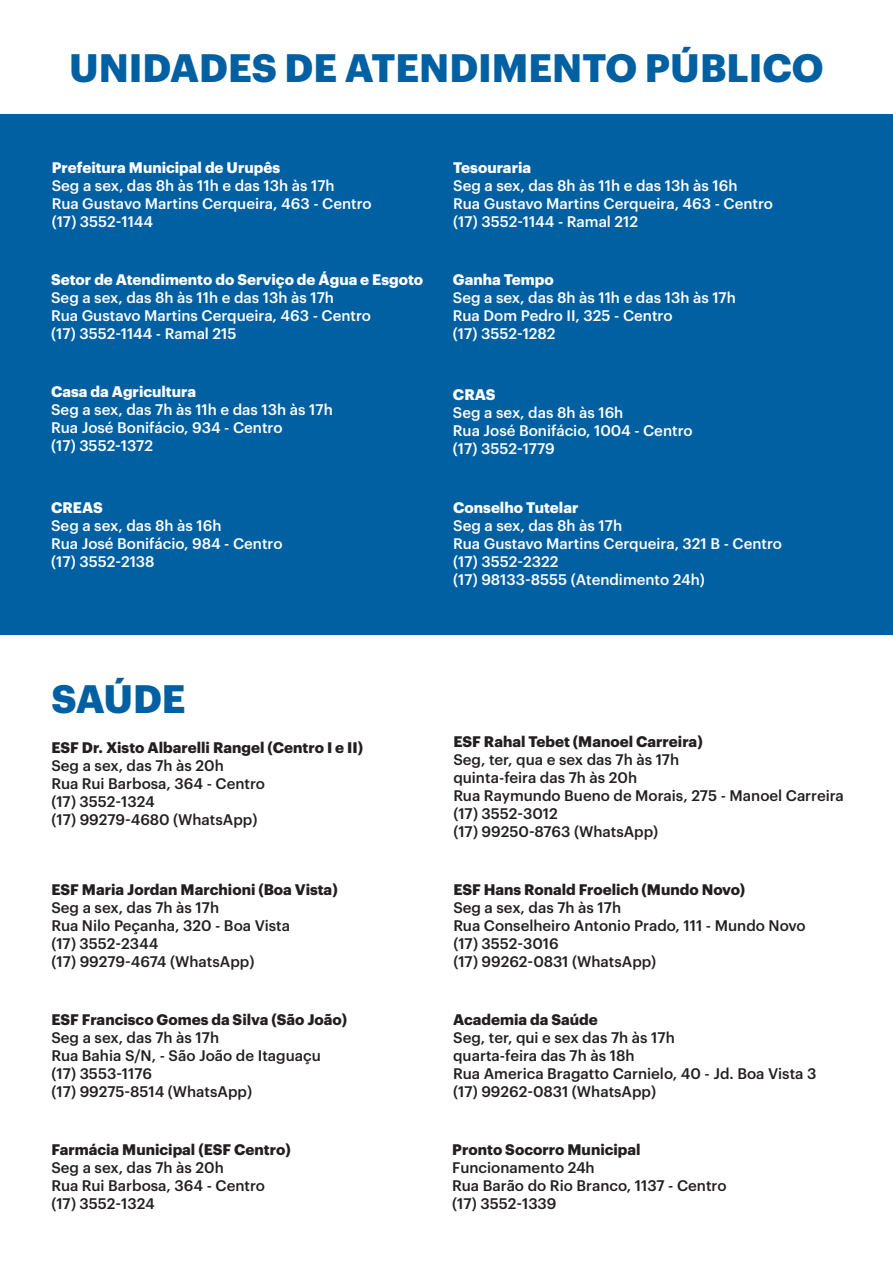
<style>
.page{position:relative;width:893px;height:1263px;background:#fff}
.page>*{position:absolute;margin:0;border:0;box-sizing:border-box;transform-origin:0 0}
.t1{font:700 38.85px "Graphik";color:#0060a2}
.t2{font:500 15px/18px "Graphik";color:#231f20}
.t3{font:500 15px/18px "Graphik";color:#fff}
.s1{font-weight:700}
</style>
<div class="page">
<div style="left:0;top:115px;width:893px;height:520px;background:#0060a2"></div>
<p class="t1" style="left:69px;top:38px;width:756px">UNIDADES DE ATENDIMENTO PÚBLICO</p>
<p class="t3" style="left:52px;top:157px;width:321px"><span class="s1">Prefeitura Municipal de Urupês<br></span>Seg a sex, das 8h às 11h e das 13h às 17h<br>Rua Gustavo Martins Cerqueira, 463 - Centro (17) 3552-1144</p>
<p class="t3" style="left:453px;top:157px;width:321px"><span class="s1">Tesouraria<br></span>Seg a sex, das 8h às 11h e das 13h às 16h<br>Rua Gustavo Martins Cerqueira, 463 - Centro (17) 3552-1144 - Ramal 212</p>
<p class="t3" style="left:51px;top:269px;width:374px"><span class="s1">Setor de Atendimento do Serviço de Água e Esgoto </span>Seg a sex, das 8h às 11h e das 13h às 17h<br>Rua Gustavo Martins Cerqueira, 463 - Centro<br>(17) 3552-1144 - Ramal 215</p>
<p class="t3" style="left:453px;top:269px;width:284px"><span class="s1">Ganha Tempo<br></span>Seg a sex, das 8h às 11h e das 13h às 17h<br>Rua Dom Pedro II, 325 - Centro<br>(17) 3552-1282</p>
<p class="t3" style="left:51px;top:382px;width:283px"><span class="s1">Casa da Agricultura<br></span>Seg a sex, das 7h às 11h e das 13h às 17h<br>Rua José Bonifácio, 934 - Centro<br>(17) 3552-1372</p>
<p class="t3" style="left:453px;top:384px;width:241px"><span class="s1">CRAS<br></span>Seg a sex, das 8h às 16h<br>Rua José Bonifácio, 1004 - Centro (17) 3552-1779</p>
<p class="t3" style="left:51px;top:497px;width:233px"><span class="s1">CREAS<br></span>Seg a sex, das 8h às 16h<br>Rua José Bonifácio, 984 - Centro (17) 3552-2138</p>
<p class="t3" style="left:453px;top:497px;width:330px"><span class="s1">Conselho Tutelar<br></span>Seg a sex, das 8h às 17h<br>Rua Gustavo Martins Cerqueira, 321 B - Centro (17) 3552-2322<br>(17) 98133-8555 (Atendimento 24h)</p>
<p class="t1" style="left:52px;top:668px;width:136px">SAÚDE</p>
<p class="t2" style="left:51px;top:737px;width:313px"><span class="s1">ESF Dr. Xisto Albarelli Rangel (Centro I e II)<br></span>Seg a sex, das 7h às 20h<br>Rua Rui Barbosa, 364 - Centro<br>(17) 3552-1324<br>(17) 99279-4680 (WhatsApp)</p>
<p class="t2" style="left:453px;top:731px;width:392px"><span class="s1">ESF Rahal Tebet (Manoel Carreira)<br></span>Seg, ter, qua e sex das 7h às 17h<br>quinta-feira das 7h às 20h<br>Rua Raymundo Bueno de Morais, 275 - Manoel Carreira (17) 3552-3012<br>(17) 99250-8763 (WhatsApp)</p>
<p class="t2" style="left:51px;top:879px;width:288px"><span class="s1">ESF Maria Jordan Marchioni (Boa Vista)<br></span>Seg a sex, das 7h às 17h<br>Rua Nilo Peçanha, 320 - Boa Vista<br>(17) 3552-2344<br>(17) 99279-4674 (WhatsApp)</p>
<p class="t2" style="left:51px;top:1009px;width:297px"><span class="s1">ESF Francisco Gomes da Silva (São João)<br></span>Seg a sex, das 7h às 17h<br>Rua Bahia S/N, - São João de Itaguaçu (17) 3553-1176<br>(17) 99275-8514 (WhatsApp)</p>
<p class="t2" style="left:453px;top:879px;width:354px"><span class="s1">ESF Hans Ronald Froelich (Mundo Novo)<br></span>Seg a sex, das 7h às 17h<br>Rua Conselheiro Antonio Prado, 111 - Mundo Novo (17) 3552-3016<br>(17) 99262-0831 (WhatsApp)</p>
<p class="t2" style="left:453px;top:1009px;width:365px"><span class="s1">Academia da Saúde<br></span>Seg, ter, qui e sex das 7h às 17h<br>quarta-feira das 7h às 18h<br>Rua America Bragatto Carnielo, 40 - Jd. Boa Vista 3 (17) 99262-0831 (WhatsApp)</p>
<p class="t2" style="left:51px;top:1139px;width:241px"><span class="s1">Farmácia Municipal (ESF Centro)<br></span>Seg a sex, das 7h às 20h<br>Rua Rui Barbosa, 364 - Centro (17) 3552-1324</p>
<p class="t2" style="left:452px;top:1139px;width:276px"><span class="s1">Pronto Socorro Municipal<br></span>Funcionamento 24h<br>Rua Barão do Rio Branco, 1137 - Centro (17) 3552-1339</p>
</div>
